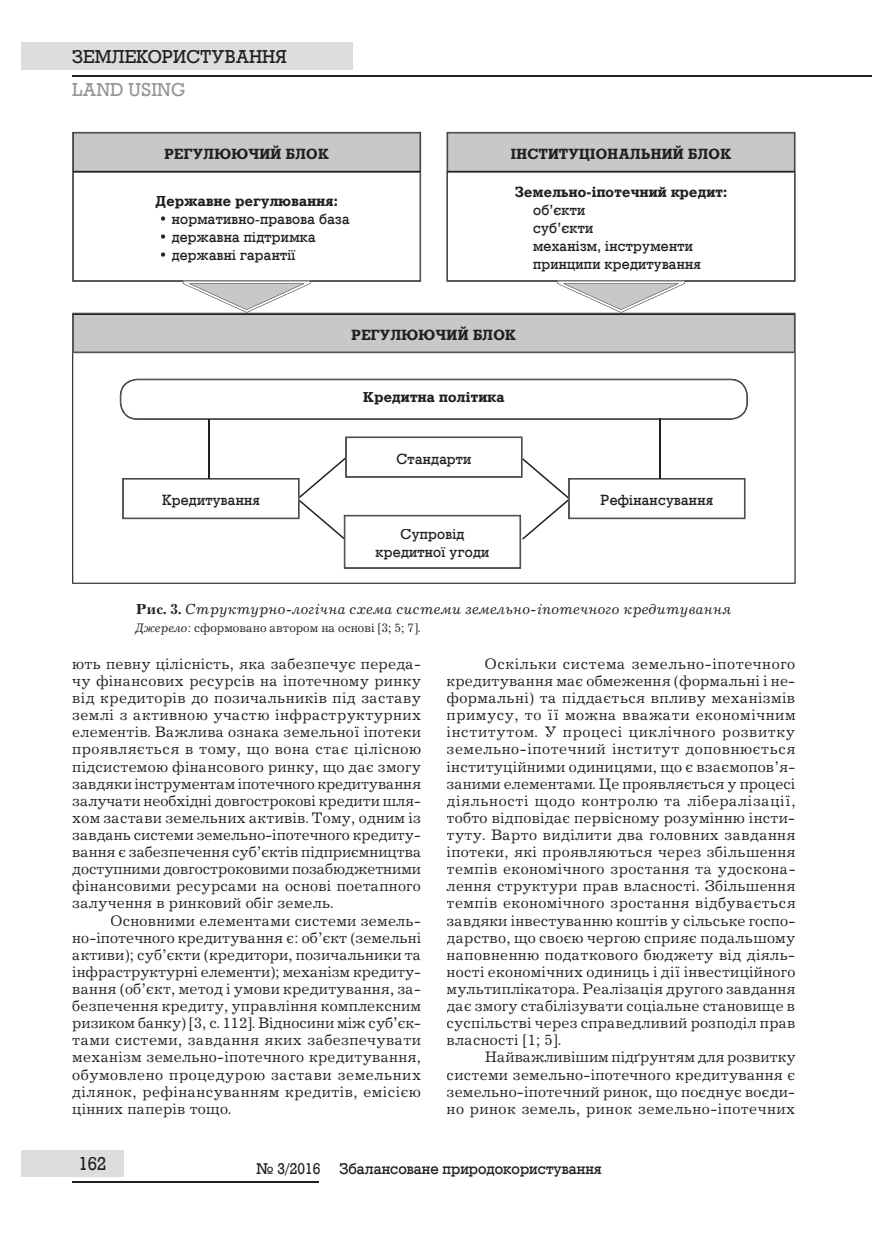
<style>
.page{position:relative;width:872px;height:1234px;background:#fff}
.page>*{position:absolute;margin:0;border:0;box-sizing:border-box;transform-origin:0 0}
.t1{font:18px "DIA Rodeo";color:#231f20}
.t2{font:18px "DIA Rodeo";color:#939598}
.t3{font:15.75px/17.1px "Journal C";letter-spacing:.015em;color:#231f20;text-align:justify}
.t4{font:italic 15px "Journal C";letter-spacing:.015em;color:#231f20}
.t5{font:15px "DIA Rodeo";color:#231f20}
.t6{font:14.25px/18px "DIA Rodeo";letter-spacing:.02em;color:#231f20}
.t7{font:700 14.25px "DIA Rodeo";letter-spacing:.02em;color:#231f20}
.t8{font:12.75px "Journal C";color:#231f20}
.s1{font-weight:700;font-style:normal}
.s2{font-style:italic}
</style>
<div class="page">
<hr style="left:72px;top:75px;width:800px;height:2px;background:#231f20">
<div style="left:21px;top:1149px;width:102px;height:27px;background:#dcdddf"></div>
<hr style="left:72px;top:1180px;width:247px;height:2px;background:#231f20">
<div style="left:21px;top:43px;width:332px;height:27px;background:#dcdddf"></div>
<svg style="left:72px;top:353px;width:723px;height:230px"></svg>
<hr style="left:208px;top:420px;width:2px;height:58px;background:#231f20">
<hr style="left:659px;top:420px;width:1px;height:58px;background:#231f20">
<svg style="left:120px;top:378px;width:628px;height:42px"></svg>
<svg style="left:122px;top:436px;width:623px;height:132px"></svg>
<svg style="left:72px;top:132px;width:723px;height:221px"></svg>
<p class="t1" style="left:72px;top:46px;width:216px">ЗЕМЛЕКОРИСТУВАННЯ</p>
<p class="t2" style="left:72px;top:79px;width:114px">LAND USING</p>
<p class="t7" style="left:164px;top:145px;width:166px">РЕГУЛЮЮЧИЙ БЛОК</p>
<p class="t7" style="left:511px;top:145px;width:222px">ІНСТИТУЦІОНАЛЬНИЙ БЛОК</p>
<p class="t7" style="left:156px;top:192px;width:184px">Державне регулювання:</p>
<p class="t6" style="left:159px;top:210px;width:192px">• нормативно-правова база</p>
<p class="t6" style="left:159px;top:228px;width:158px">• державна підтримка</p>
<p class="t6" style="left:159px;top:246px;width:138px">• державні гарантії</p>
<p class="t7" style="left:514px;top:183px;width:214px">Земельно-іпотечний кредит:</p>
<p class="t6" style="left:533px;top:201px;width:169px">об’єкти<br>суб’єкти<br>механізм, інструменти принципи кредитування</p>
<p class="t7" style="left:351px;top:326px;width:166px">РЕГУЛЮЮЧИЙ БЛОК</p>
<p class="t7" style="left:363px;top:388px;width:143px">Кредитна політика</p>
<p class="t6" style="left:162px;top:491px;width:99px">Кредитування</p>
<p class="t6" style="left:396px;top:450px;width:77px">Стандарти</p>
<p class="t6" style="left:375px;top:525px;width:115px;text-align:center">Супровід кредитної угоди</p>
<p class="t6" style="left:600px;top:491px;width:114px">Рефінансування</p>
<p class="t4" style="left:136px;top:601px;width:596px"><span class="s1">Рис. 3.</span> Структурно-логічна схема системи земельно-іпотечного кредитування</p>
<p class="t8" style="left:135px;top:620px;width:287px"><span class="s2">Джерело</span>: сформовано автором на основі [3; 5; 7].</p>
<p class="t3" style="left:72px;top:655px;width:350px">ють певну цілісність, яка забезпечує переда&shy;чу фінансових ресурсів на іпотечному ринку від кредиторів до позичальників під заставу землі з активною участю інфраструктурних елементів. Важлива ознака земельної іпотеки проявляється в тому, що вона стає цілісною підсистемою фінансового ринку, що дає змогу завдяки інструментам іпотечного кредитування залучати необхідні довгострокові кредити шля&shy;хом застави земельних активів. Тому, одним із завдань системи земельно-іпотечного кредиту&shy;вання є забезпечення суб’єктів підприємництва доступними довгостроковими позабюджетними фінансовими ресурсами на основі поетапного залучення в ринковий обіг земель.</p>
<p class="t3" style="left:72px;top:912px;width:350px;text-indent:38px">Основними елементами системи земель&shy;но-іпотечного кредитування є: об’єкт (земельні активи); суб’єкти (кредитори, позичальники та інфраструктурні елементи); механізм кредиту&shy;вання (об’єкт, метод і умови кредитування, за&shy;безпечення кредиту, управління комплексним ризиком банку) [3, с. 112]. Відносини між суб’єк&shy;тами системи, завдання яких забезпечувати механізм земельно-іпотечного кредитування, обумовлено процедурою застави земельних ділянок, рефінансуванням кредитів, емісією цінних паперів тощо.</p>
<p class="t3" style="left:446px;top:655px;width:350px;text-indent:38px">Оскільки система земельно-іпотечного кредитування має обмеження (формальні і не&shy;формальні) та піддається впливу механізмів примусу, то її можна вважати економічним інститутом. У процесі циклічного розвитку земельно-іпотечний інститут доповнюється інституційними одиницями, що є взаємопов’я&shy;заними елементами. Це проявляється у процесі діяльності щодо контролю та лібералізації, тобто відповідає первісному розумінню інсти&shy;туту. Варто виділити два головних завдання іпотеки, які проявляються через збільшення темпів економічного зростання та удоскона&shy;лення структури прав власності. Збільшення темпів економічного зростання відбувається завдяки інвестуванню коштів у сільське госпо&shy;дарство, що своєю чергою сприяє подальшому наповненню податкового бюджету від діяль&shy;ності економічних одиниць і дії інвестиційного мультиплікатора. Реалізація другого завдання дає змогу стабілізувати соціальне становище в суспільстві через справедливий розподіл прав власності [1; 5].</p>
<p class="t3" style="left:446px;top:1049px;width:350px;text-indent:38px">Найважливішим підґрунтям для розвитку системи земельно-іпотечного кредитування є земельно-іпотечний ринок, що поєднує воєди&shy;но ринок земель, ринок земельно-іпотечних</p>
<p class="t1" style="left:79px;top:1153px;width:29px">162</p>
<p class="t5" style="left:256px;top:1160px;width:65px">№ 3/2016</p>
<p class="t5" style="left:339px;top:1160px;width:264px">Збалансоване природокористування</p>
</div>
